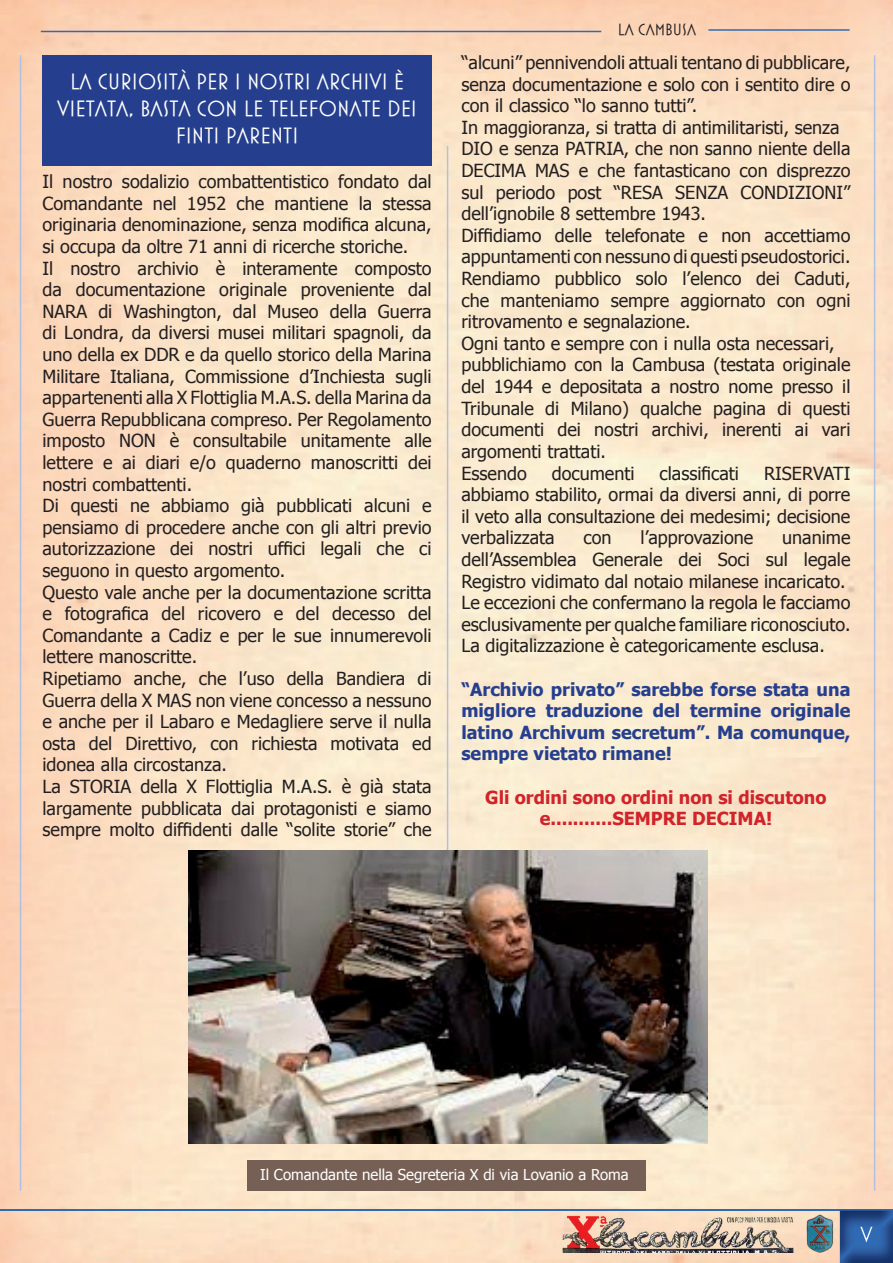
<style>
.page{position:relative;width:893px;height:1263px;background:#fff}
.page>*{position:absolute;margin:0;border:0;box-sizing:border-box;transform-origin:0 0}
.t1{font:22.5px/27px "Mostra Three";color:#fff;text-align:center}
.t2{font:18px/21.6px "Tahoma";color:#231f20}
.t3{font:700 18px/21.6px "Tahoma";color:#253f8e;text-align:justify}
.t4{font:700 18px/21.6px "Tahoma";color:#d1232a;text-align:center}
.t5{font:16.5px "Mostra Three";color:#231f20}
.t6{font:15px "Tahoma";color:#fff}
</style>
<div class="page">
<img style="left:0;top:0;width:893px;height:1263px">
<hr style="left:0;top:1209px;width:893px;height:1px;background:#2f6bb4">
<hr style="left:41px;top:31px;width:560px;height:1px;background:#2f6bb4">
<hr style="left:708px;top:29px;width:142px;height:2px;background:#2f6bb4">
<img style="left:840px;top:1211px;width:53px;height:52px">
<img style="left:840px;top:1210px;width:53px;height:1px">
<img style="left:860px;top:1227px;width:12px;height:15px">
<hr style="left:447px;top:146px;width:1px;height:971px;background:#b0c0e2">
<hr style="left:20px;top:55px;width:1px;height:1136px;background:#b0c0e2">
<hr style="left:874px;top:55px;width:1px;height:1136px;background:#b0c0e2">
<img style="left:561px;top:1210px;width:236px;height:43px">
<img style="left:806px;top:1214px;width:28px;height:38px">
<div style="left:43px;top:55px;width:389px;height:111px;background:#253f8e"></div>
<img style="left:189px;top:850px;width:519px;height:294px">
<div style="left:247px;top:1160px;width:398px;height:31px;background:#766055"></div>
<p class="t1" style="left:57px;top:68px;width:361px">LA CURIOSITÀ PER I NOSTRI ARCHIVI È<br>VIETATA, BASTA CON LE TELEFONATE DEI<br>FINTI PARENTI</p>
<p class="t2" style="left:43px;top:170px;width:391px">Il nostro sodalizio combattentistico fondato dal Comandante nel 1952 che mantiene la stessa originaria denominazione, senza modifica alcuna, si occupa da oltre 71 anni di ricerche storiche.<br>Il nostro archivio è interamente composto da documentazione originale proveniente dal NARA di Washington, dal Museo della Guerra di Londra, da diversi musei militari spagnoli, da uno della ex DDR e da quello storico della Marina Militare Italiana, Commissione d’Inchiesta sugli appartenenti alla X Flottiglia M.A.S. della Marina da Guerra Repubblicana compreso. Per Regolamento imposto NON è consultabile unitamente alle lettere e ai diari e/o quaderno manoscritti dei nostri combattenti.<br>Di questi ne abbiamo già pubblicati alcuni e pensiamo di procedere anche con gli altri previo autorizzazione dei nostri uffici legali che ci seguono in questo argomento.<br>Questo vale anche per la documentazione scritta e fotografica del ricovero e del decesso del Comandante a Cadiz e per le sue innumerevoli lettere manoscritte.<br>Ripetiamo anche, che l’uso della Bandiera di Guerra della X MAS non viene concesso a nessuno e anche per il Labaro e Medagliere serve il nulla osta del Direttivo, con richiesta motivata ed idonea alla circostanza.<br>La STORIA della X Flottiglia M.A.S. è già stata largamente pubblicata dai protagonisti e siamo sempre molto diffidenti dalle “solite storie” che</p>
<p class="t5" style="left:618px;top:21px;width:80px">LA CAMBUSA</p>
<p class="t2" style="left:461px;top:51px;width:391px">“alcuni” pennivendoli attuali tentano di pubblicare, senza documentazione e solo con i sentito dire o con il classico “lo sanno tutti”.<br>In maggioranza, si tratta di antimilitaristi, senza DIO e senza PATRIA, che non sanno niente della DECIMA MAS e che fantasticano con disprezzo sul periodo post “RESA SENZA CONDIZIONI” dell’ignobile 8 settembre 1943.<br>Diffidiamo delle telefonate e non accettiamo appuntamenti con nessuno di questi pseudostorici.<br>Rendiamo pubblico solo l’elenco dei Caduti, che manteniamo sempre aggiornato con ogni ritrovamento e segnalazione.<br>Ogni tanto e sempre con i nulla osta necessari, pubblichiamo con la Cambusa (testata originale del 1944 e depositata a nostro nome presso il Tribunale di Milano) qualche pagina di questi documenti dei nostri archivi, inerenti ai vari argomenti trattati.<br>Essendo</p>
<p class="t2" style="left:552px;top:461px;width:84px">documenti</p>
<p class="t2" style="left:659px;top:461px;width:81px">classificati</p>
<p class="t2" style="left:461px;top:461px;width:391px;text-align:justify;text-indent:303px">RISERVATI abbiamo stabilito, ormai da diversi anni, di porre il veto alla consultazione dei medesimi; decisione verbalizzata</p>
<p class="t2" style="left:584px;top:526px;width:30px">con</p>
<p class="t2" style="left:640px;top:526px;width:114px">l’approvazione</p>
<p class="t2" style="left:461px;top:526px;width:391px;text-indent:321px">unanime dell’Assemblea Generale dei Soci sul legale Registro vidimato dal notaio milanese incaricato.<br>Le eccezioni che confermano la regola le facciamo esclusivamente per qualche familiare riconosciuto.<br>La digitalizzazione è categoricamente esclusa.</p>
<p class="t3" style="left:461px;top:677px;width:391px">“Archivio privato” sarebbe forse stata una migliore traduzione del termine originale latino Archivum secretum”. Ma comunque, sempre vietato rimane!</p>
<p class="t4" style="left:485px;top:785px;width:343px">Gli ordini sono ordini non si discutono e...........SEMPRE DECIMA!</p>
<p class="t6" style="left:260px;top:1164px;width:370px">Il Comandante nella Segreteria X di via Lovanio a Roma</p>
</div>
